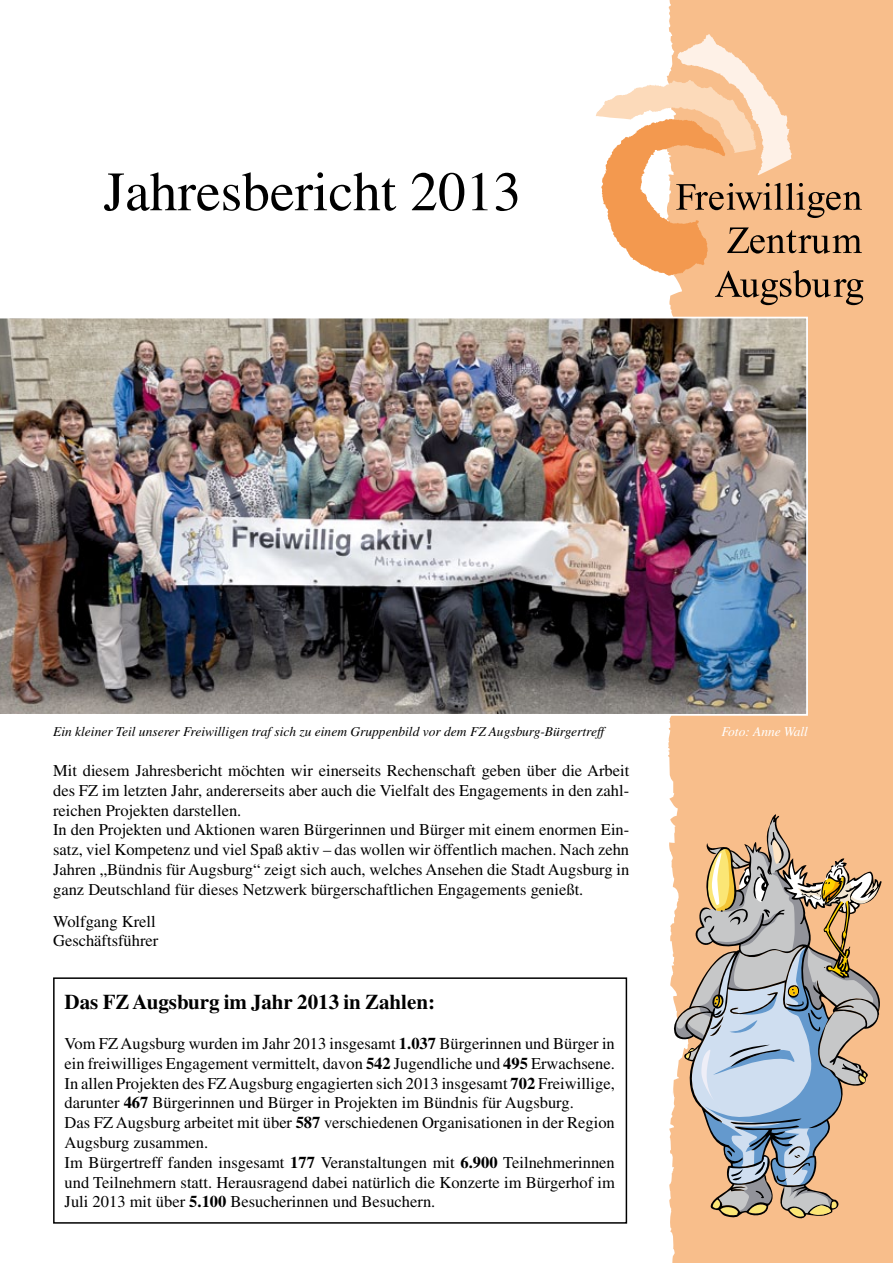
<style>
.page{position:relative;width:893px;height:1263px;background:#fff}
.page>*{position:absolute;margin:0;border:0;box-sizing:border-box;transform-origin:0 0}
.t1{font:55.5px "Times";color:#000}
.t2{font:700 21px "Times";color:#000}
.t3{font:16.5px/19.8px "Times";color:#000}
.t4{font:italic 13.5px "Times";color:#000}
.t5{font:italic 13.5px "Times";color:#fff}
.s1{font-weight:700}
</style>
<div class="page">
<div style="left:668px;top:0;width:225px;height:1263px;background:#f8be8b"></div>
<svg style="left:596px;top:34px;width:267px;height:271px"></svg>
<svg style="left:670px;top:814px;width:215px;height:408px;fill:#f8be8b"></svg>
<svg style="left:674px;top:817px;width:208px;height:401px;background:#c1b09f"></svg>
<div style="left:53px;top:977px;width:574px;height:247px;border:2px solid #000"></div>
<img style="left:0;top:317px;width:808px;height:399px">
<h1 class="t1" style="left:103px;top:160px;width:419px">Jahresbericht 2013</h1>
<p class="t4" style="left:53px;top:724px;width:553px">Ein kleiner Teil unserer Freiwilligen traf sich zu einem Gruppenbild vor dem FZ Augsburg-Bürgertreff</p>
<p class="t5" style="left:721px;top:724px;width:88px">Foto: Anne Wall</p>
<p class="t3" style="left:53px;top:760px;width:578px">Mit diesem Jahresbericht möchten wir einerseits Rechenschaft geben über die Arbeit des FZ im letzten Jahr, andererseits aber auch die Vielfalt des Engagements in den zahl&shy;reichen Projekten darstellen.<br>In den Projekten und Aktionen waren Bürgerinnen und Bürger mit einem enormen Ein&shy;satz, viel Kompetenz und viel Spaß aktiv – das wollen wir öffentlich machen. Nach zehn Jahren „Bündnis für Augsburg“ zeigt sich auch, welches Ansehen die Stadt Augsburg in ganz Deutschland für dieses Netzwerk bürgerschaftlichen Engagements genießt.</p>
<p class="t3" style="left:53px;top:911px;width:107px">Wolfgang Krell<br>Geschäftsführer</p>
<p class="t2" style="left:65px;top:990px;width:372px">Das FZ Augsburg im Jahr 2013 in Zahlen:</p>
<p class="t3" style="left:65px;top:1033px;width:552px">Vom FZ Augsburg wurden im Jahr 2013 insgesamt <span class="s1">1.037</span> Bürgerinnen und Bürger in ein freiwilliges Engagement vermittelt, davon <span class="s1">542</span> Jugendliche und <span class="s1">495</span> Erwachsene.<br>In allen Projekten des FZ Augsburg engagierten sich 2013 insgesamt <span class="s1">702</span> Freiwillige, darunter <span class="s1">467</span> Bürgerinnen und Bürger in Projekten im Bündnis für Augsburg.<br>Das FZ Augsburg arbeitet mit über <span class="s1">587</span> verschiedenen Organisationen in der Region Augsburg zusammen.<br>Im Bürgertreff fanden insgesamt <span class="s1">177</span> Veranstaltungen mit <span class="s1">6.900</span> Teilnehmerinnen und Teilnehmern statt. Herausragend dabei natürlich die Konzerte im Bürgerhof im Juli 2013 mit über <span class="s1">5.100</span> Besucherinnen und Besuchern.</p>
</div>
